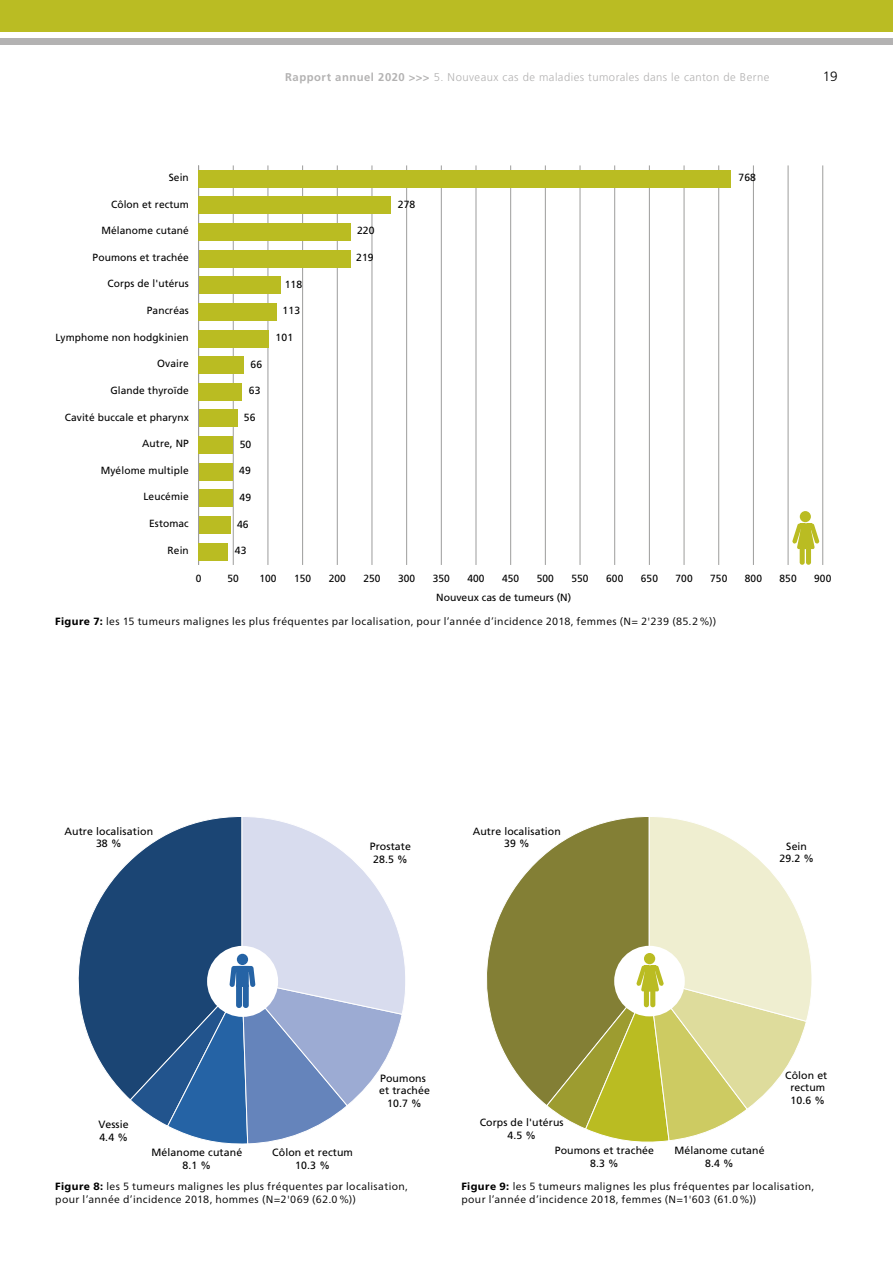
<style>
.page{position:relative;width:893px;height:1263px;background:#fff}
.page>*{position:absolute;margin:0;border:0;box-sizing:border-box;transform-origin:0 0}
.t1{font:300 13.5px "Frutiger";color:#000}
.t2{font:300 11.25px "Frutiger";letter-spacing:.04em;color:#b3b2b2}
.t3{font:10.5px/13.5px "Frutiger Neue LT Pro";letter-spacing:.035em;color:#000}
.t4{font:10.5px/12.8px "Frutiger";letter-spacing:.01em;color:#000;text-align:center}
.t5{font:10.35px "Frutiger";letter-spacing:.01em;color:#000}
.s1{font-weight:700}
.s2{font-weight:800}
</style>
<div class="page">
<div style="left:0;top:0;width:893px;height:32px;background:#babc23"></div>
<div style="left:0;top:38px;width:893px;height:7px;background:#b3b2b2"></div>
<hr style="left:233px;top:166px;width:1px;height:399px;background:#9d9d9c">
<hr style="left:268px;top:166px;width:1px;height:399px;background:#9d9d9c">
<hr style="left:302px;top:166px;width:1px;height:399px;background:#9d9d9c">
<hr style="left:337px;top:166px;width:1px;height:399px;background:#9d9d9c">
<hr style="left:372px;top:166px;width:1px;height:399px;background:#9d9d9c">
<hr style="left:406px;top:166px;width:1px;height:399px;background:#9d9d9c">
<hr style="left:441px;top:166px;width:1px;height:399px;background:#9d9d9c">
<hr style="left:476px;top:166px;width:1px;height:399px;background:#9d9d9c">
<hr style="left:510px;top:166px;width:1px;height:399px;background:#9d9d9c">
<hr style="left:545px;top:166px;width:1px;height:399px;background:#9d9d9c">
<hr style="left:580px;top:166px;width:1px;height:399px;background:#9d9d9c">
<hr style="left:614px;top:166px;width:1px;height:399px;background:#9d9d9c">
<hr style="left:649px;top:166px;width:1px;height:399px;background:#9d9d9c">
<hr style="left:684px;top:166px;width:1px;height:399px;background:#9d9d9c">
<hr style="left:718px;top:166px;width:1px;height:399px;background:#9d9d9c">
<hr style="left:753px;top:166px;width:1px;height:399px;background:#9d9d9c">
<hr style="left:788px;top:166px;width:1px;height:399px;background:#9d9d9c">
<hr style="left:822px;top:166px;width:1px;height:399px;background:#9d9d9c">
<hr style="left:198px;top:166px;width:1px;height:399px;background:#9d9d9c">
<div style="left:199px;top:170px;width:532px;height:17px;background:#babc22"></div>
<div style="left:199px;top:197px;width:192px;height:17px;background:#babc22"></div>
<div style="left:199px;top:223px;width:152px;height:18px;background:#babc22"></div>
<div style="left:199px;top:250px;width:151px;height:17px;background:#babc22"></div>
<div style="left:199px;top:277px;width:81px;height:17px;background:#babc22"></div>
<div style="left:199px;top:303px;width:78px;height:17px;background:#babc22"></div>
<div style="left:199px;top:330px;width:70px;height:17px;background:#babc22"></div>
<div style="left:199px;top:357px;width:45px;height:17px;background:#babc22"></div>
<div style="left:199px;top:383px;width:43px;height:17px;background:#babc22"></div>
<div style="left:199px;top:410px;width:38px;height:17px;background:#babc22"></div>
<div style="left:199px;top:437px;width:34px;height:17px;background:#babc22"></div>
<div style="left:199px;top:463px;width:34px;height:17px;background:#babc22"></div>
<div style="left:199px;top:490px;width:34px;height:17px;background:#babc22"></div>
<div style="left:199px;top:516px;width:31px;height:17px;background:#babc22"></div>
<div style="left:199px;top:543px;width:29px;height:17px;background:#babc22"></div>
<div style="left:800px;top:511px;width:11px;height:11px;background:#babc22;border-radius:50%"></div>
<div style="left:800px;top:540px;width:5px;height:25px;background:#babc22;border-radius:3px"></div>
<div style="left:806px;top:540px;width:5px;height:25px;background:#babc22;border-radius:3px"></div>
<svg style="left:792px;top:523px;width:27px;height:26px"></svg>
<svg style="left:78px;top:862px;width:51px;height:236px"></svg>
<svg style="left:129px;top:816px;width:276px;height:328px"></svg>
<svg style="left:486px;top:854px;width:60px;height:251px"></svg>
<svg style="left:546px;top:816px;width:266px;height:326px"></svg>
<p class="t2" style="left:285px;top:70px;width:486px"><span class="s1">Rapport annuel 2020 &gt;&gt;&gt;</span> 5. Nouveaux cas de maladies tumorales dans le canton de Berne</p>
<p class="t1" style="left:823px;top:68px;width:16px">19</p>
<p class="t5" style="left:169px;top:171px;width:22px">Sein</p>
<p class="t5" style="left:738px;top:171px;width:19px">768</p>
<p class="t5" style="left:111px;top:198px;width:79px">Côlon et rectum</p>
<p class="t5" style="left:398px;top:198px;width:19px">278</p>
<p class="t5" style="left:101px;top:224px;width:89px">Mélanome cutané</p>
<p class="t5" style="left:357px;top:225px;width:19px">220</p>
<p class="t5" style="left:93px;top:251px;width:98px">Poumons et trachée</p>
<p class="t5" style="left:356px;top:251px;width:19px">219</p>
<p class="t5" style="left:107px;top:278px;width:83px">Corps de l'utérus</p>
<p class="t5" style="left:285px;top:278px;width:19px">118</p>
<p class="t5" style="left:147px;top:304px;width:44px">Pancréas</p>
<p class="t5" style="left:283px;top:305px;width:19px">113</p>
<p class="t5" style="left:55px;top:331px;width:135px">Lymphome non hodgkinien</p>
<p class="t5" style="left:276px;top:331px;width:19px">101</p>
<p class="t5" style="left:157px;top:358px;width:33px">Ovaire</p>
<p class="t5" style="left:251px;top:358px;width:13px">66</p>
<p class="t5" style="left:110px;top:384px;width:80px">Glande thyroïde</p>
<p class="t5" style="left:249px;top:385px;width:13px">63</p>
<p class="t5" style="left:65px;top:411px;width:126px">Cavité buccale et pharynx</p>
<p class="t5" style="left:244px;top:411px;width:13px">56</p>
<p class="t5" style="left:142px;top:437px;width:48px">Autre, NP</p>
<p class="t5" style="left:240px;top:438px;width:13px">50</p>
<p class="t5" style="left:101px;top:464px;width:90px">Myélome multiple</p>
<p class="t5" style="left:239px;top:465px;width:13px">49</p>
<p class="t5" style="left:143px;top:491px;width:47px">Leucémie</p>
<p class="t5" style="left:239px;top:491px;width:13px">49</p>
<p class="t5" style="left:149px;top:517px;width:41px">Estomac</p>
<p class="t5" style="left:237px;top:518px;width:13px">46</p>
<p class="t5" style="left:168px;top:544px;width:23px">Rein</p>
<p class="t5" style="left:235px;top:545px;width:13px">43</p>
<p class="t5" style="left:196px;top:572px;width:7px">0</p>
<p class="t5" style="left:228px;top:572px;width:13px">50</p>
<p class="t5" style="left:259px;top:572px;width:19px">100</p>
<p class="t5" style="left:294px;top:572px;width:19px">150</p>
<p class="t5" style="left:329px;top:572px;width:19px">200</p>
<p class="t5" style="left:363px;top:572px;width:19px">250</p>
<p class="t5" style="left:398px;top:572px;width:19px">300</p>
<p class="t5" style="left:433px;top:572px;width:19px">350</p>
<p class="t5" style="left:467px;top:572px;width:19px">400</p>
<p class="t5" style="left:502px;top:572px;width:19px">450</p>
<p class="t5" style="left:537px;top:572px;width:19px">500</p>
<p class="t5" style="left:571px;top:572px;width:19px">550</p>
<p class="t5" style="left:606px;top:572px;width:19px">600</p>
<p class="t5" style="left:641px;top:572px;width:19px">650</p>
<p class="t5" style="left:675px;top:572px;width:19px">700</p>
<p class="t5" style="left:710px;top:572px;width:19px">750</p>
<p class="t5" style="left:745px;top:572px;width:19px">800</p>
<p class="t5" style="left:779px;top:572px;width:19px">850</p>
<p class="t5" style="left:814px;top:572px;width:19px">900</p>
<p class="t5" style="left:436px;top:591px;width:137px">Nouveux cas de tumeurs (N)</p>
<p class="t3" style="left:55px;top:614px;width:662px"><span class="s2">Figure 7:</span> les 15 tumeurs malignes les plus fréquentes par localisation, pour l’année d’incidence 2018, femmes (N= 2'239 (85.2 %))</p>
<p class="t4" style="left:64px;top:824px;width:90px">Autre localisation<br>38 %</p>
<p class="t4" style="left:370px;top:840px;width:43px">Prostate<br>28.5 %</p>
<p class="t4" style="left:473px;top:824px;width:90px">Autre localisation<br>39 %</p>
<p class="t4" style="left:779px;top:840px;width:36px">Sein<br>29.2 %</p>
<p class="t4" style="left:99px;top:1118px;width:32px;text-align:left">Vessie<br>4.4 %</p>
<p class="t4" style="left:151px;top:1146px;width:92px">Mélanome cutané<br>8.1 %</p>
<p class="t4" style="left:272px;top:1146px;width:82px">Côlon et rectum<br>10.3 %</p>
<p class="t4" style="left:379px;top:1071px;width:52px">Poumons et trachée<br>10.7 %</p>
<p class="t4" style="left:480px;top:1116px;width:85px">Corps de l'utérus<br>4.5 %</p>
<p class="t4" style="left:555px;top:1144px;width:101px">Poumons et trachée<br>8.3 %</p>
<p class="t4" style="left:674px;top:1144px;width:92px">Mélanome cutané<br>8.4 %</p>
<p class="t4" style="left:785px;top:1068px;width:44px">Côlon et rectum<br>10.6 %</p>
<p class="t3" style="left:55px;top:1179px;width:354px"><span class="s2">Figure 8:</span> les 5 tumeurs malignes les plus fréquentes par localisation, pour l’année d’incidence 2018, hommes (N=2'069 (62.0 %))</p>
<p class="t3" style="left:461px;top:1179px;width:354px"><span class="s2">Figure 9:</span> les 5 tumeurs malignes les plus fréquentes par localisation, pour l’année d’incidence 2018, femmes (N=1'603 (61.0 %))</p>
</div>
